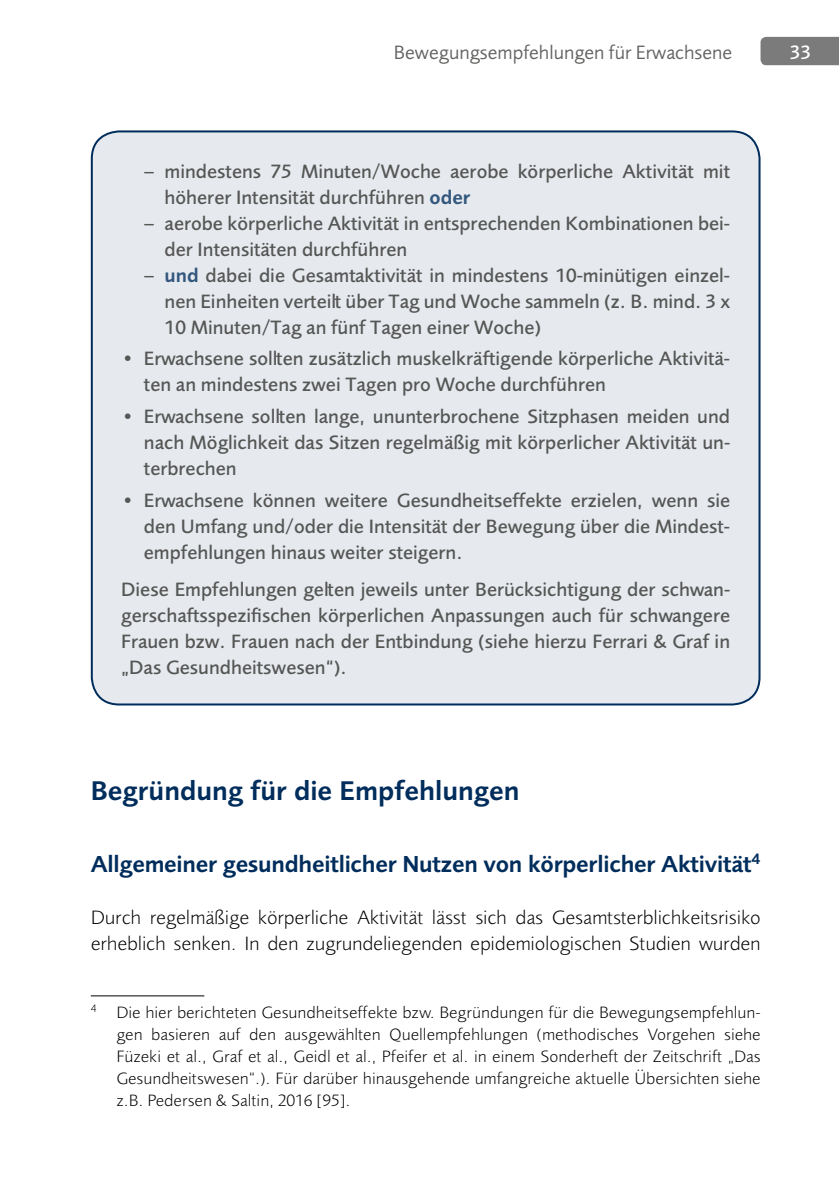
<style>
.page{position:relative;width:840px;height:1191px;background:#fff}
.page>*{position:absolute;margin:0;border:0;box-sizing:border-box;transform-origin:0 0}
.t1{font:600 28px "Foundry Sans";color:#002d5c}
.t2{font:600 24px "Foundry Sans";letter-spacing:-.01em;color:#002d5c}
.t3{font:500 20px/26px "Foundry Sans";color:#565655;text-align:justify}
.t4{font:300 20px/26px "Foundry Sans";color:#000}
.t5{font:20px "Foundry Sans";color:#626261}
.t6{font:500 20px "Foundry Sans";color:#fff}
.t7{font:300 17px/22px "Foundry Sans";letter-spacing:.01em;color:#000;text-align:justify}
.s1{font-weight:600;color:#33577d}
</style>
<div class="page">
<div style="left:760px;top:37px;width:78px;height:28px;background:#7a7b7a"></div>
<div style="left:92px;top:131px;width:667px;height:573px;background:#e6eaef;border-radius:27px"></div>
<hr style="left:91px;top:995px;width:113px;height:1px;background:#000">
<p class="t5" style="left:393px;top:40px;width:339px">Bewegungsempfehlungen für Erwachsene</p>
<p class="t6" style="left:789px;top:40px;width:23px">33</p>
<p class="t3" style="left:164px;top:158px;width:566px;text-indent:-21px">– mindestens 75 Minuten/Woche aerobe körperliche Aktivität mit höherer Intensität durchführen <span class="s1">oder</span></p>
<p class="t3" style="left:164px;top:210px;width:566px;text-indent:-21px">– aerobe körperliche Aktivität in entsprechenden Kombinationen bei&shy;der Intensitäten durchführen</p>
<p class="t3" style="left:164px;top:262px;width:566px;text-indent:-21px">– <span class="s1">und</span> dabei die Gesamtaktivität in mindestens 10-minütigen einzel&shy;nen Einheiten verteilt über Tag und Woche sammeln (z. B. mind. 3 x 10 Minuten/Tag an fünf Tagen einer Woche)</p>
<p class="t3" style="left:144px;top:346px;width:587px;text-indent:-23px">• Erwachsene sollten zusätzlich muskelkräftigende körperliche Aktivitä&shy;ten an mindestens zwei Tagen pro Woche durchführen</p>
<p class="t3" style="left:144px;top:403px;width:587px;text-indent:-23px">• Erwachsene sollten lange, ununterbrochene Sitzphasen meiden und nach Möglichkeit das Sitzen regelmäßig mit körperlicher Aktivität un&shy;terbrechen</p>
<p class="t3" style="left:144px;top:487px;width:587px;text-indent:-23px">• Erwachsene können weitere Gesundheitseffekte erzielen, wenn sie den Umfang und/oder die Intensität der Bewegung über die Mindest&shy;empfehlungen hinaus weiter steigern.</p>
<p class="t3" style="left:121px;top:576px;width:610px">Diese Empfehlungen gelten jeweils unter Berücksichtigung der schwan&shy;gerschaftsspezifischen körperlichen Anpassungen auch für schwangere Frauen bzw. Frauen nach der Entbindung (siehe hierzu Ferrari &amp; Graf in „Das Gesundheitswesen“).</p>
<h1 class="t1" style="left:91px;top:775px;width:430px">Begründung für die Empfehlungen</h1>
<p class="t2" style="left:91px;top:850px;width:670px">Allgemeiner gesundheitlicher Nutzen von körperlicher Aktivität<sup>4</sup></p>
<p class="t4" style="left:91px;top:904px;width:671px">Durch regelmäßige körperliche Aktivität lässt sich das Gesamtsterblichkeitsrisiko erheblich senken. In den zugrundeliegenden epidemiologischen Studien wurden</p>
<p class="t7" style="left:116px;top:1001px;width:645px;text-indent:-26px"><sup>4</sup> Die hier berichteten Gesundheitseffekte bzw. Begründungen für die Bewegungsempfehlun&shy;gen basieren auf den ausgewählten Quellempfehlungen (methodisches Vorgehen siehe Füzeki et al., Graf et al., Geidl et al., Pfeifer et al. in einem Sonderheft der Zeitschrift „Das Gesundheitswesen“.). Für darüber hinausgehende umfangreiche aktuelle Übersichten siehe z.B. Pedersen &amp; Saltin, 2016 [95].</p>
</div>
